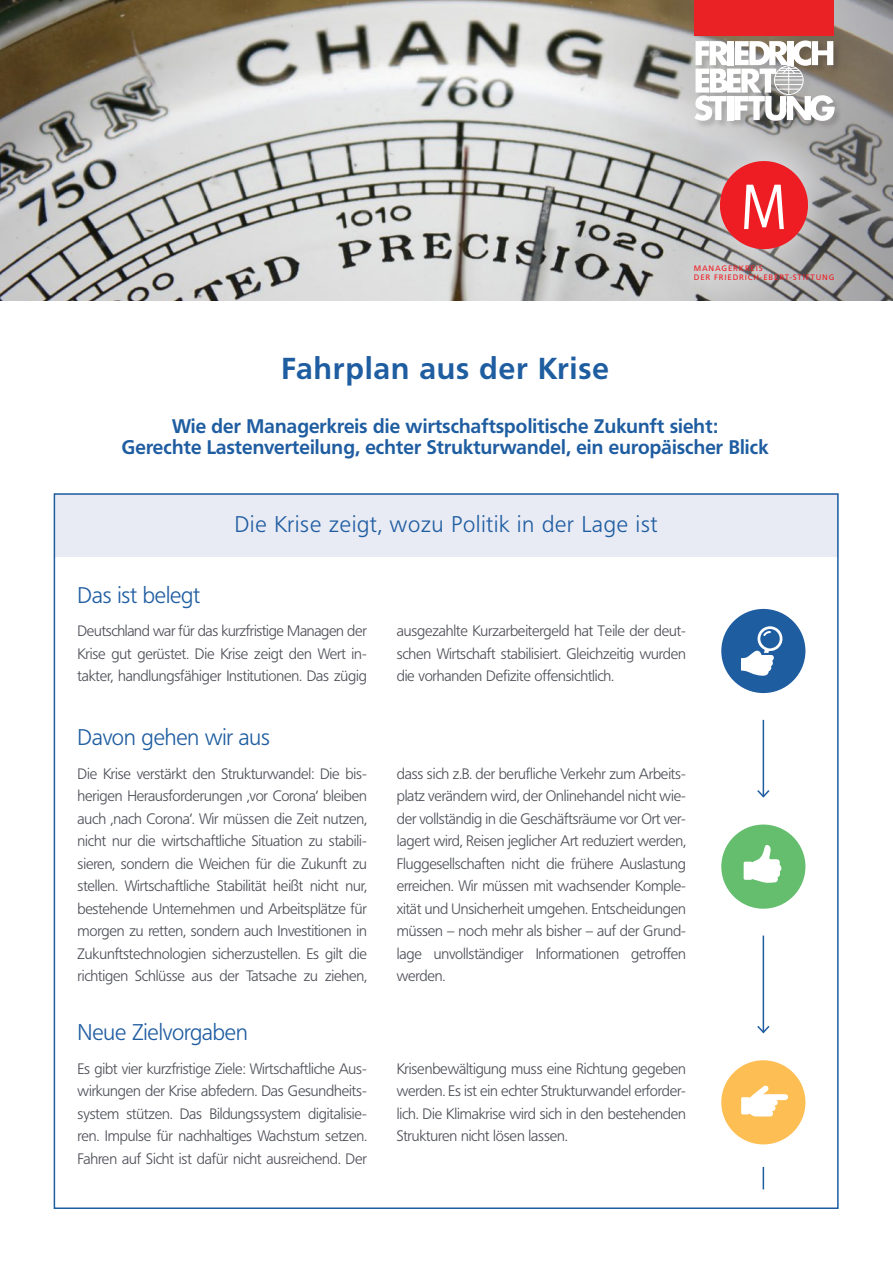
<style>
.page{position:relative;width:893px;height:1263px;background:#fff}
.page>*{position:absolute;margin:0;border:0;box-sizing:border-box;transform-origin:0 0}
.t1{font:700 30px "Frutiger BQ";letter-spacing:.04em;color:#1f5da1}
.t2{font:300 22.5px "Frutiger BQ";letter-spacing:-.005em;color:#1f5da1}
.t3{font:300 22.5px "Frutiger BQ";letter-spacing:.04em;color:#1f5da1}
.t4{font:700 19.5px "Frutiger BQ";letter-spacing:.01em;color:#1f5da1}
.t5{font:300 15px/22.5px "Frutiger BQ";letter-spacing:-.01em;color:#4d4f56;text-align:justify}
.t6{font:7.95px/9.4px "Frutiger LT Std";letter-spacing:.1em;color:#ee1d23}
</style>
<div class="page">
<div style="left:721px;top:824px;width:84px;height:85px;background:#64be6d;border-radius:50%"></div>
<svg style="left:744px;top:845px;width:38px;height:38px"></svg>
<hr style="left:763px;top:720px;width:1px;height:76px;background:#1f5da1">
<svg style="left:757px;top:788px;width:13px;height:10px"></svg>
<hr style="left:763px;top:935px;width:1px;height:97px;background:#1f5da1">
<svg style="left:757px;top:1024px;width:13px;height:10px"></svg>
<div style="left:54px;top:493px;width:785px;height:63px;background:#e9ebf4"></div>
<div style="left:721px;top:609px;width:84px;height:84px;background:#1f5da1;border-radius:50%"></div>
<svg style="left:741px;top:626px;width:42px;height:50px"></svg>
<div style="left:721px;top:1060px;width:84px;height:84px;background:#fdbe54;border-radius:50%"></div>
<svg style="left:741px;top:1085px;width:48px;height:31px"></svg>
<svg style="left:763px;top:1167px;width:1px;height:22px"></svg>
<img style="left:0;top:0;width:893px;height:301px">
<div style="left:664px;top:130px;width:199px;height:182px;background:#fff;opacity:.57"></div>
<svg style="left:719px;top:158px;width:90px;height:94px;background:#e25d61"></svg>
<div style="left:694px;top:0;width:140px;height:35px;background:#eb2225"></div>
<div style="left:695px;top:40px;width:148px;height:90px;background:#231f20;opacity:.19"></div>
<svg style="left:694px;top:40px;width:141px;height:81px"></svg>
<p class="t6" style="left:694px;top:263px;width:142px">MANAGERKREIS<br>DER FRIEDRICH-EBERT-STIFTUNG</p>
<p class="t1" style="left:281px;top:351px;width:329px">Fahrplan aus der Krise</p>
<p class="t4" style="left:172px;top:415px;width:547px">Wie der Managerkreis die wirtschaftspolitische Zukunft sieht:</p>
<p class="t4" style="left:122px;top:436px;width:648px">Gerechte Lastenverteilung, echter Strukturwandel, ein europäischer Blick</p>
<p class="t2" style="left:78px;top:582px;width:124px">Das ist belegt</p>
<p class="t3" style="left:235px;top:511px;width:424px">Die Krise zeigt, wozu Politik in der Lage ist</p>
<p class="t5" style="left:78px;top:620px;width:291px">Deutschland war für das kurzfristige Managen der Krise gut gerüstet. Die Krise zeigt den Wert in&shy;takter, handlungsfähiger Institutionen. Das zügig</p>
<p class="t5" style="left:397px;top:620px;width:291px">ausgezahlte Kurzarbeitergeld hat Teile der deut&shy;schen Wirtschaft stabilisiert. Gleichzeitig wurden die vorhanden Defizite offensichtlich.</p>
<p class="t2" style="left:78px;top:724px;width:194px">Davon gehen wir aus</p>
<p class="t5" style="left:78px;top:762px;width:291px">Die Krise verstärkt den Strukturwandel: Die bis&shy;herigen Herausforderungen ‚vor Corona‘ bleiben auch ‚nach Corona‘. Wir müssen die Zeit nutzen, nicht nur die wirtschaftliche Situation zu stabili&shy;sieren, sondern die Weichen für die Zukunft zu stellen. Wirtschaftliche Stabilität heißt nicht nur, bestehende Unternehmen und Arbeitsplätze für morgen zu retten, sondern auch Investitionen in Zukunftstechnologien sicherzustellen. Es gilt die richtigen Schlüsse aus der Tatsache zu ziehen,</p>
<p class="t5" style="left:397px;top:762px;width:291px">dass sich z.B. der berufliche Verkehr zum Arbeits&shy;platz verändern wird, der Onlinehandel nicht wie&shy;der vollständig in die Geschäftsräume vor Ort ver&shy;lagert wird, Reisen jeglicher Art reduziert werden, Fluggesellschaften nicht die frühere Auslastung erreichen. Wir müssen mit wachsender Komple&shy;xität und Unsicherheit umgehen. Entscheidungen müssen – noch mehr als bisher – auf der Grund&shy;lage unvollständiger Informationen getroffen werden.</p>
<p class="t2" style="left:78px;top:1019px;width:172px">Neue Zielvorgaben</p>
<p class="t5" style="left:78px;top:1057px;width:291px">Es gibt vier kurzfristige Ziele: Wirtschaftliche Aus&shy;wirkungen der Krise abfedern. Das Gesundheits&shy;system stützen. Das Bildungssystem digitalisie&shy;ren. Impulse für nachhaltiges Wachstum setzen.<br>Fahren auf Sicht ist dafür nicht ausreichend. Der</p>
<p class="t5" style="left:397px;top:1057px;width:291px">Krisenbewältigung muss eine Richtung gegeben werden. Es ist ein echter Strukturwandel erforder&shy;lich. Die Klimakrise wird sich in den bestehenden Strukturen nicht lösen lassen.</p>
</div>
